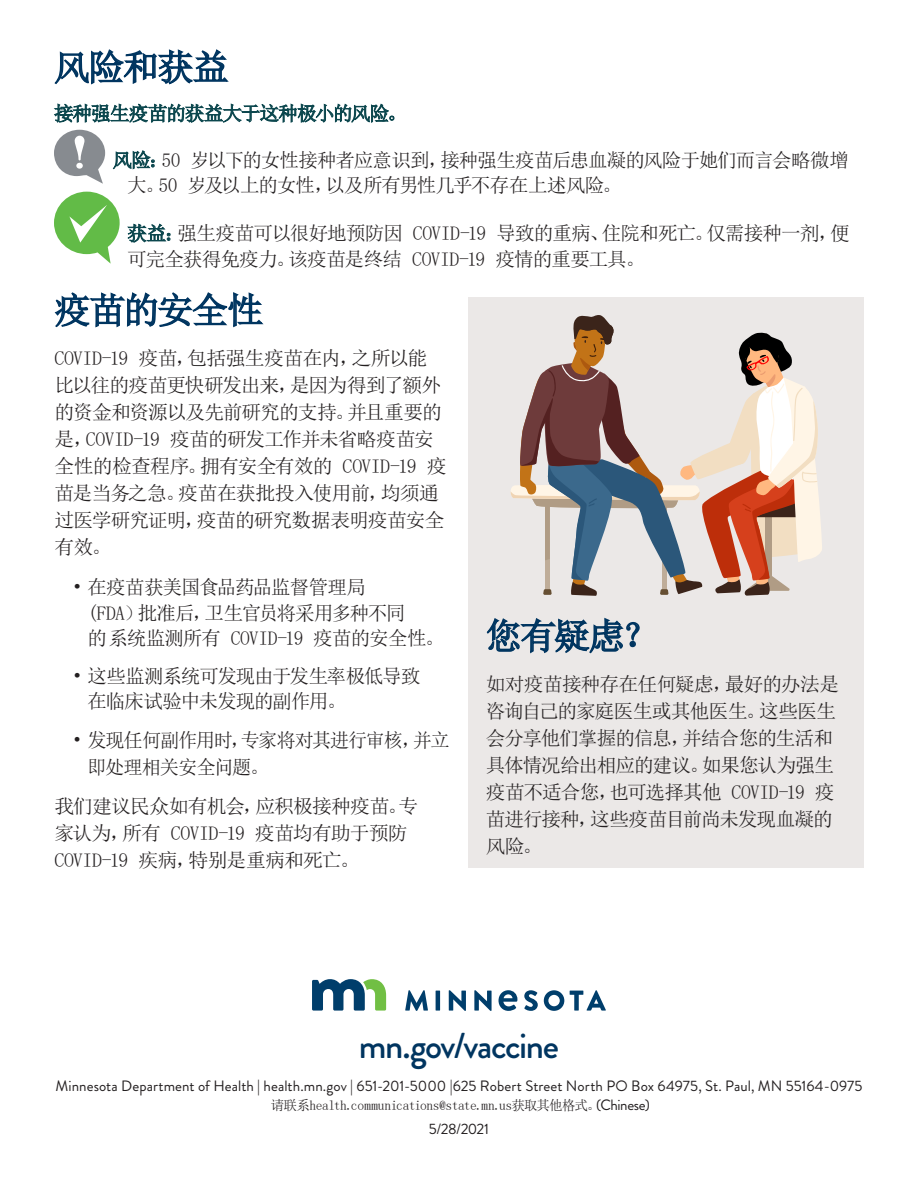
<style>
.page{position:relative;width:918px;height:1188px;background:#fff}
.page>*{position:absolute;margin:0;border:0;box-sizing:border-box;transform-origin:0 0}
.t1{font:36px "Sim Sun";letter-spacing:-.04em;color:#003560}
.mn_gov_vaccine{font:500 36px "Brandon Grotesque";letter-spacing:-.04em;color:#003560}
.body{font:19.5px/27px "Sim Sun";letter-spacing:-.05em;color:#231f20}
.body-2{font:19.5px "Sim Sun";letter-spacing:-.05em;color:#0c474e}
.body_10{font:15px "Brandon Grotesque";color:#231f20}
.body_10-2{font:13.5px "Sim Sun";letter-spacing:-.04em;color:#231f20}
.s1{color:#0c474e}
.s2{font-family:"Brandon Grotesque";font-size:15px}
</style>
<div class="page">
<svg style="left:312px;top:979px;width:74px;height:32px"></svg>
<svg style="left:405px;top:990px;width:23px;height:21px"></svg>
<hr style="left:436px;top:991px;width:4px;height:20px;background:#003e6b">
<svg style="left:449px;top:990px;width:17px;height:21px"></svg>
<svg style="left:474px;top:990px;width:18px;height:21px"></svg>
<svg style="left:524px;top:990px;width:14px;height:21px"></svg>
<svg style="left:544px;top:990px;width:20px;height:21px"></svg>
<svg style="left:570px;top:990px;width:36px;height:21px"></svg>
<svg style="left:499px;top:990px;width:18px;height:21px"></svg>
<svg style="left:54px;top:192px;width:66px;height:72px"></svg>
<svg style="left:54px;top:130px;width:51px;height:54px"></svg>
<svg style="left:54px;top:49px;width:175px;height:36px"></svg>
<svg style="left:53px;top:103px;width:342px;height:20px"></svg>
<svg style="left:112px;top:150px;width:43px;height:20px"></svg>
<svg style="left:127px;top:223px;width:44px;height:20px"></svg>
<svg style="left:54px;top:292px;width:210px;height:36px"></svg>
<div style="left:469px;top:297px;width:395px;height:570px;background:#ebe8e7"></div>
<svg style="left:486px;top:617px;width:154px;height:37px"></svg>
<svg style="left:511px;top:315px;width:311px;height:281px"></svg>
<h2 class="t1" style="left:54px;top:49px;width:176px">风险和获益</h2>
<p class="body-2" style="left:54px;top:103px;width:354px">接种强生疫苗的获益大于这种极小的风险。</p>
<p class="body" style="left:127px;top:147px;width:723px;line-height:25.5px;text-indent:-14px"><span class="s1">风险：</span>50 岁以下的女性接种者应意识到，接种强生疫苗后患血凝的风险于她们而言会略微增大。50 岁及以上的女性，以及所有男性几乎不存在上述风险。</p>
<p class="body" style="left:127px;top:220px;width:724px;line-height:25.5px"><span class="s1">获益：</span>强生疫苗可以很好地预防因 COVID-19 导致的重病、住院和死亡。仅需接种一剂，便可完全获得免疫力。该疫苗是终结 COVID-19 疫情的重要工具。</p>
<h2 class="t1" style="left:54px;top:292px;width:210px">疫苗的安全性</h2>
<p class="body" style="left:54px;top:344px;width:394px">COVID-19 疫苗，包括强生疫苗在内，之所以能比以往的疫苗更快研发出来，是因为得到了额外的资金和资源以及先前研究的支持。并且重要的是，COVID-19 疫苗的研发工作并未省略疫苗安全性的检查程序。拥有安全有效的 COVID-19 疫苗是当务之急。疫苗在获批投入使用前，均须通过医学研究证明，疫苗的研究数据表明疫苗安全有效。</p>
<p class="body" style="left:87px;top:575px;width:359px;line-height:25.5px;text-indent:-15px">• 在疫苗获美国食品药品监督管理局<br>(FDA）批准后，卫生官员将采用多种不同<br>的系统监测所有 COVID-19 疫苗的安全性。</p>
<p class="body" style="left:87px;top:663px;width:335px;line-height:25.5px;text-indent:-15px">• 这些监测系统可发现由于发生率极低导致在临床试验中未发现的副作用。</p>
<p class="body" style="left:87px;top:727px;width:364px;text-indent:-15px">• 发现任何副作用时，专家将对其进行审核，并立即处理相关安全问题。</p>
<p class="body" style="left:54px;top:793px;width:366px">我们建议民众如有机会，应积极接种疫苗。专家认为，所有 COVID-19 疫苗均有助于预防<br>COVID-19 疾病，特别是重病和死亡。</p>
<h2 class="t1" style="left:486px;top:618px;width:173px">您有疑虑？</h2>
<p class="body" style="left:486px;top:670px;width:355px">如对疫苗接种存在任何疑虑，最好的办法是咨询自己的家庭医生或其他医生。这些医生会分享他们掌握的信息，并结合您的生活和具体情况给出相应的建议。如果您认为强生疫苗不适合您，也可选择其他 COVID-19 疫苗进行接种，这些疫苗目前尚未发现血凝的风险。</p>
<p class="mn_gov_vaccine" style="left:359px;top:1021px;width:202px">mn.gov/vaccine</p>
<p class="body_10" style="left:55px;top:1075px;width:809px">Minnesota Department of Health | health.mn.gov | 651-201-5000 |625 Robert Street North PO Box 64975, St. Paul, MN 55164-0975</p>
<p class="body_10-2" style="left:271px;top:1098px;width:381px">请联系health.communications@state.mn.us获取其他格式。<span class="s2">(Chinese)</span></p>
<p class="body_10" style="left:429px;top:1118px;width:62px">5/28/2021</p>
</div>
